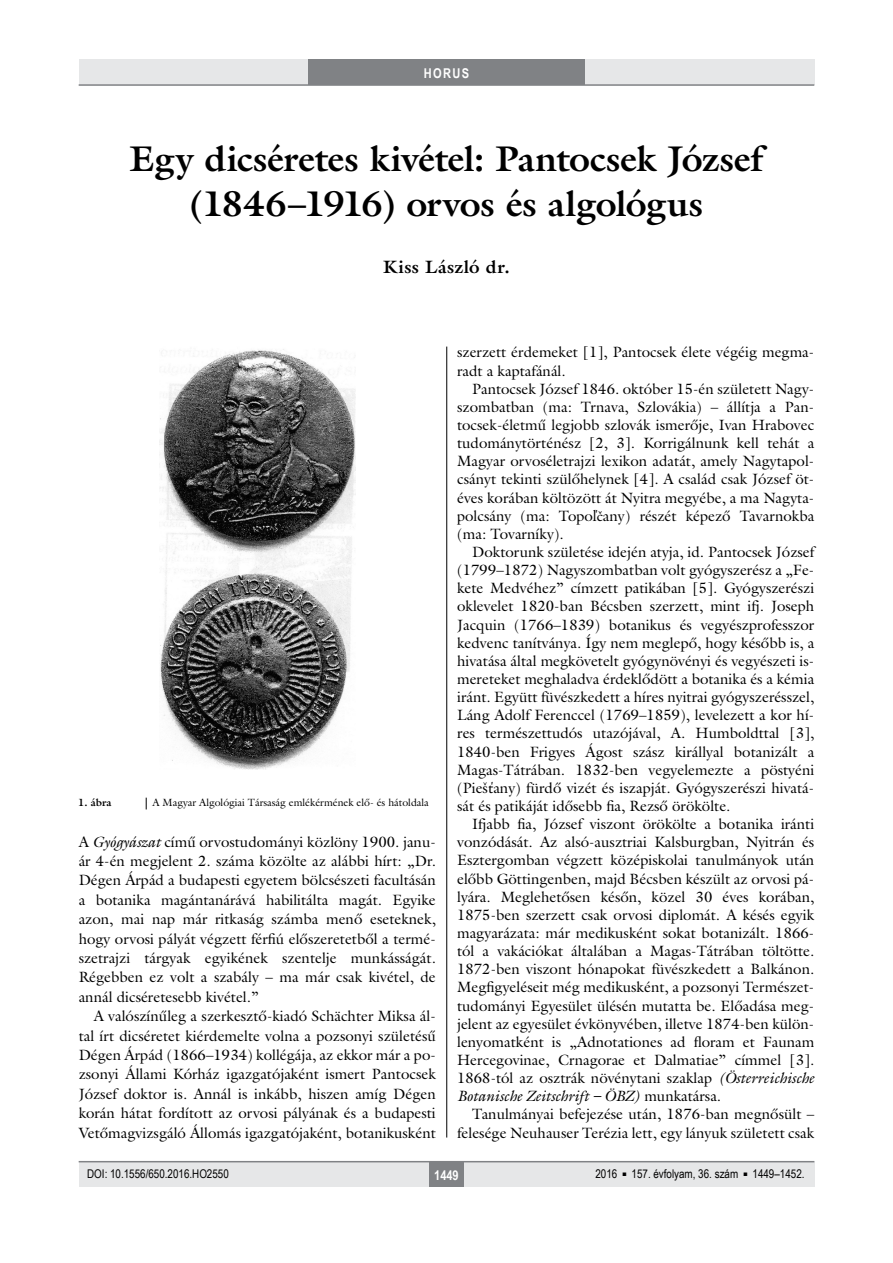
<style>
.page{position:relative;width:893px;height:1263px;background:#fff}
.page>*{position:absolute;margin:0;border:0;box-sizing:border-box;transform-origin:0 0}
.főcím{font:700 36px/45px "Galliard Reg";letter-spacing:-.01em;color:#000;text-align:center}
.szerzők{font:700 18px "Galliard Reg";letter-spacing:.025em;color:#000}
.Body_Text{font:15px/18.1px "Galliard Reg";color:#000;text-align:justify}
.Body_tompa{font:15px/19.4px "Galliard Reg";color:#000;text-align:justify}
.t1{font:700 13.5px "Arial Narrow";letter-spacing:.1em;color:#fff}
.pagina{font:12px "Arial Narrow";color:#000}
.kepalairas2{font:10.5px "Galliard Reg";color:#000}
.kepalairas1{font:700 10.5px "Galliard Reg";color:#000}
.s1{font-style:italic}
.s2{font-family:"Garamond Premr Pro";font-size:15.75px}
.s3{font-family:"Garamond Premr Pro";font-size:16.5px}
</style>
<div class="page">
<div style="left:79px;top:1161px;width:735px;height:25px;background:#e6e7e8"></div>
<div style="left:429px;top:1161px;width:34px;height:25px;background:#808285"></div>
<hr style="left:79px;top:1161px;width:735px;height:1px;background:#808285">
<div style="left:79px;top:60px;width:735px;height:25px;background:#e6e7e8"></div>
<div style="left:308px;top:60px;width:277px;height:25px;background:#808285"></div>
<hr style="left:79px;top:84px;width:735px;height:2px;background:#808285">
<img style="left:160px;top:349px;width:196px;height:421px">
<hr style="left:446px;top:347px;width:1px;height:790px;background:#000">
<p class="t1" style="left:424px;top:63px;width:47px">HORUS</p>
<p class="főcím" style="left:130px;top:135px;width:635px">Egy dicséretes kivétel: Pantocsek József (1846–1916) orvos és algológus</p>
<p class="szerzők" style="left:383px;top:255px;width:128px">Kiss László dr.</p>
<p class="kepalairas1" style="left:78px;top:796px;width:35px">1. ábra</p>
<p class="kepalairas2" style="left:153px;top:796px;width:278px">A Magyar Algológiai Társaság emlékérmének elő- és hátoldala</p>
<p class="Body_tompa" style="left:79px;top:832px;width:359px">A <span class="s1">Gyógyászat</span> című orvostudományi közlöny 1900. janu&shy;ár 4-én megjelent 2. száma közölte az alábbi hírt: „Dr.<br>Dégen Árpád a budapesti egyetem bölcsészeti facultásán a botanika magántanárává habilitálta magát. Egyike azon, mai nap már ritkaság számba menő eseteknek, hogy orvosi pályát végzett férfiú előszeretetből a termé&shy;szetrajzi tárgyak egyikének szentelje munkásságát.<br>Régebben ez volt a szabály – ma már csak kivétel, de annál dicséretesebb kivétel.”</p>
<p class="Body_Text" style="left:79px;top:1006px;width:359px;line-height:19.4px;text-indent:15px">A valószínűleg a szerkesztő-kiadó Schächter Miksa ál&shy;tal írt dicséretet kiérdemelte volna a pozsonyi születésű Dégen Árpád (1866–1934) kollégája, az ekkor már a po&shy;zsonyi Állami Kórház igazgatójaként ismert Pantocsek József doktor is. Annál is inkább, hiszen amíg Dégen korán hátat fordított az orvosi pályának és a budapesti Vetőmagvizsgáló Állomás igazgatójaként, botanikusként</p>
<p class="Body_Text" style="left:457px;top:343px;width:359px">szerzett érdemeket [1], Pantocsek élete végéig megma&shy;radt a kaptafánál.</p>
<p class="Body_Text" style="left:457px;top:379px;width:359px;text-indent:15px">Pantocsek József 1846. október 15-én született Nagy&shy;szombatban (ma: Trnava, Szlovákia) – állítja a Pan&shy;tocsek-életmű legjobb szlovák ismerője, Ivan Hrabovec tudománytörténész [2, 3]. Korrigálnunk kell tehát a Magyar orvoséletrajzi lexikon adatát, amely Nagytapol&shy;csányt tekinti szülőhelynek [4]. A család csak József öt&shy;éves korában költözött át Nyitra megyébe, a ma Nagyta&shy;polcsány (ma: Topo<span class="s2">ľč</span>any) részét képező Tavarnokba (ma: Tovarníky).</p>
<p class="Body_Text" style="left:457px;top:543px;width:359px;text-indent:15px">Doktorunk születése idején atyja, id. Pantocsek József (1799–1872) Nagyszombatban volt gyógyszerész a „Fe&shy;kete Medvéhez” címzett patikában [5]. Gyógyszerészi oklevelet 1820-ban Bécsben szerzett, mint ifj. Joseph Jacquin (1766–1839) botanikus és vegyészprofesszor kedvenc tanítványa. Így nem meglepő, hogy később is, a hivatása által megkövetelt gyógynövényi és vegyészeti is&shy;mereteket meghaladva érdeklődött a botanika és a kémia iránt. Együtt füvészkedett a híres nyitrai gyógyszerésszel, Láng Adolf Ferenccel (1769–1859), levelezett a kor hí&shy;res természettudós utazójával, A. Humboldttal [3], 1840-ben Frigyes Ágost szász királlyal botanizált a Magas-Tátrában. 1832-ben vegyelemezte a pöstyéni (Pieš<span class="s3">ť</span>any) fürdő vizét és iszapját. Gyógyszerészi hivatá&shy;sát és patikáját idősebb fia, Rezső örökölte.</p>
<p class="Body_Text" style="left:457px;top:815px;width:359px;text-indent:15px">Ifjabb fia, József viszont örökölte a botanika iránti vonzódását. Az alsó-ausztriai Kalsburgban, Nyitrán és Esztergomban végzett középiskolai tanulmányok után előbb Göttingenben, majd Bécsben készült az orvosi pá&shy;lyára. Meglehetősen későn, közel 30 éves korában, 1875-ben szerzett csak orvosi diplomát. A késés egyik magyarázata: már medikusként sokat botanizált. 1866- tól a vakációkat általában a Magas-Tátrában töltötte.<br>1872-ben viszont hónapokat füvészkedett a Balkánon.<br>Megfigyeléseit még medikusként, a pozsonyi Természet&shy;tudományi Egyesület ülésén mutatta be. Előadása meg&shy;jelent az egyesület évkönyvében, illetve 1874-ben külön&shy;lenyomatként is „Adnotationes ad floram et Faunam Hercegovinae, Crnagorae et Dalmatiae” címmel [3].<br>1868-tól az osztrák növénytani szaklap <span class="s1">(Österreichische Botanische Zeitschrift – ÖBZ)</span> munkatársa.</p>
<p class="Body_Text" style="left:457px;top:1105px;width:359px;text-align:right">Tanulmányai befejezése után, 1876-ban megnősült – felesége Neuhauser Terézia lett, egy lányuk született csak</p>
<p class="pagina" style="left:87px;top:1165px;width:143px">DOI: 10.1556/650.2016.HO2550</p>
<p class="t1" style="left:434px;top:1165px;width:26px">1449</p>
<p class="pagina" style="left:595px;top:1165px;width:211px">2016 <sup>■</sup> 157. évfolyam, 36. szám <sup>■</sup> 1449–1452.</p>
</div>
